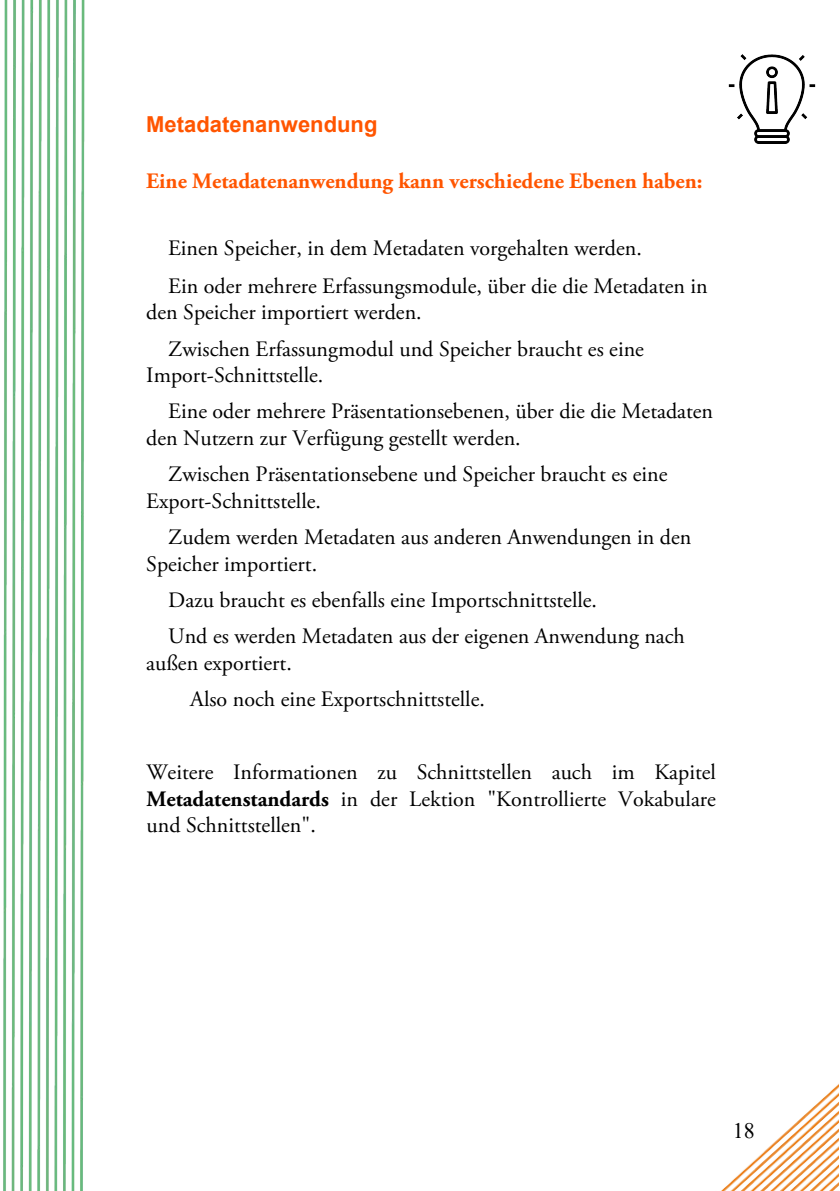
<style>
.page{position:relative;width:840px;height:1191px;background:#fff}
.page>*{position:absolute;margin:0;border:0;box-sizing:border-box;transform-origin:0 0}
.t1{font:22px/36.4px "Adobe Garamond Pro";color:#000}
.t2{font:700 22px "Adobe Garamond Pro";color:#f50}
.t3{font:700 22px "Arial";color:#f50}
.t4{font:22px "Times New Roman";color:#000}
.s1{font-weight:700}
</style>
<div class="page">
<img style="left:728px;top:55px;width:87px;height:89px">
<img style="left:3px;top:0;width:82px;height:1191px">
<img style="left:721px;top:1084px;width:117px;height:107px">
<p class="t3" style="left:146px;top:108px;width:233px">Metadatenanwendung</p>
<p class="t2" style="left:146px;top:168px;width:557px">Eine Metadatenanwendung kann verschiedene Ebenen haben:</p>
<p class="t1" style="left:168px;top:230px;width:541px;line-height:37.4px">Einen Speicher, in dem Metadaten vorgehalten werden.<br>Ein oder mehrere Erfassungsmodule, über die die Metadaten in</p>
<p class="t1" style="left:168px;top:295px;width:477px;text-indent:-22px">den Speicher importiert werden.<br>Zwischen Erfassungmodul und Speicher braucht es eine</p>
<p class="t1" style="left:168px;top:358px;width:546px;text-indent:-22px">Import-Schnittstelle.<br>Eine oder mehrere Präsentationsebenen, über die die Metadaten</p>
<p class="t1" style="left:168px;top:420px;width:500px;text-indent:-22px">den Nutzern zur Verfügung gestellt werden.<br>Zwischen Präsentationsebene und Speicher braucht es eine</p>
<p class="t1" style="left:168px;top:483px;width:524px;text-indent:-22px">Export-Schnittstelle.<br>Zudem werden Metadaten aus anderen Anwendungen in den</p>
<p class="t1" style="left:168px;top:546px;width:518px;text-indent:-22px">Speicher importiert.<br>Dazu braucht es ebenfalls eine Importschnittstelle.<br>Und es werden Metadaten aus der eigenen Anwendung nach</p>
<p class="t1" style="left:190px;top:645px;width:296px;text-indent:-44px">außen exportiert.<br>Also noch eine Exportschnittstelle.</p>
<p class="t1" style="left:146px;top:759px;width:570px;line-height:26.4px;text-align:justify">Weitere Informationen zu Schnittstellen auch im Kapitel <span class="s1">Metadatenstandards</span> in der Lektion "Kontrollierte Vokabulare und Schnittstellen".</p>
<p class="t4" style="left:732px;top:1115px;width:23px">18</p>
</div>
